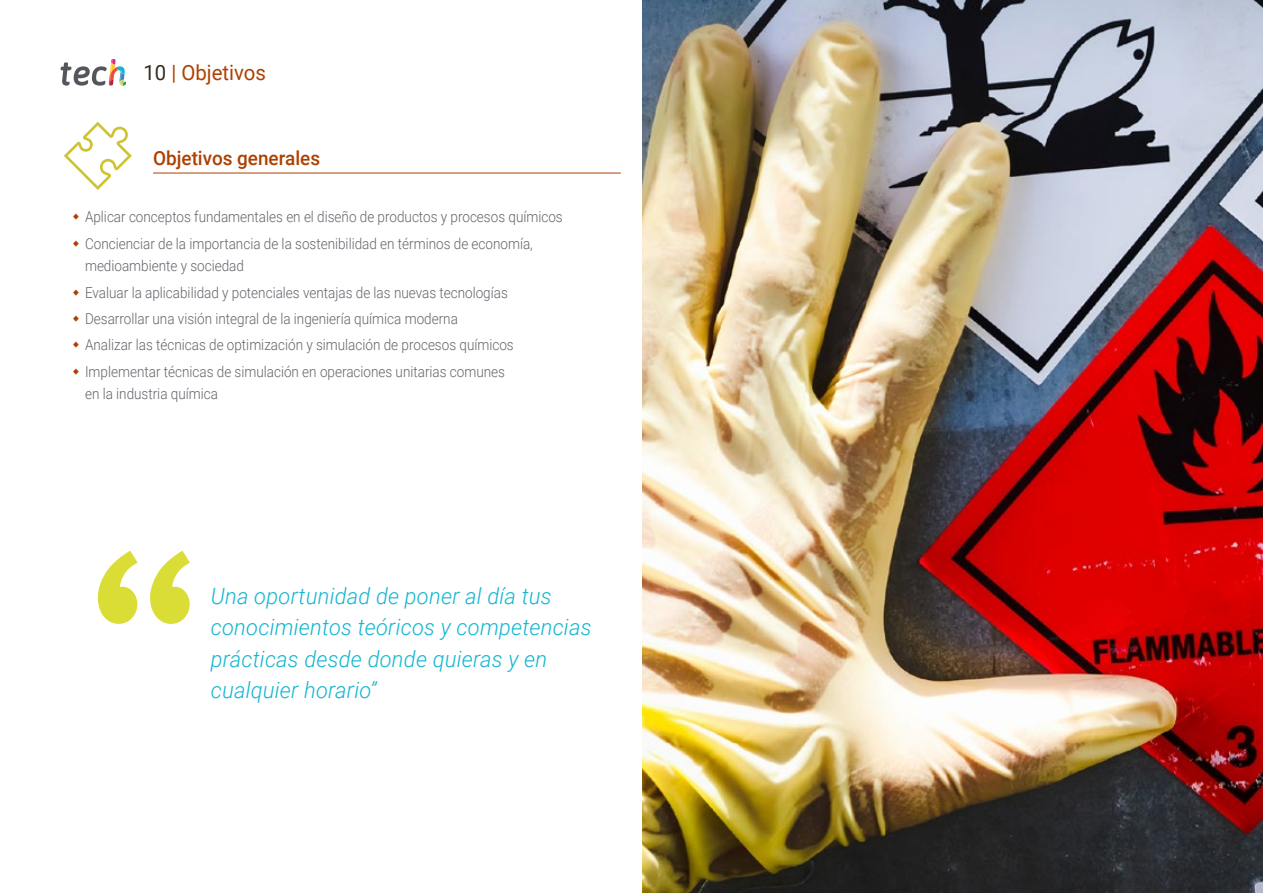
<style>
.page{position:relative;width:1263px;height:893px;background:#fff}
.page>*{position:absolute;margin:0;border:0;box-sizing:border-box;transform-origin:0 0}
.t1{font:italic 300 22.5px/31.5px "Roboto";letter-spacing:.01em;color:#11b6cf}
.t2{font:21px "Roboto";color:#ae4000}
.t3{font:500 19.5px "Roboto";color:#ae4000}
.t4{font:300 15px/26.2px "Roboto";color:#61646a;scale:.9 1}
.s1{color:#312e20}
</style>
<div class="page">
<hr style="left:153px;top:173px;width:468px;height:1px;background:#ae4000">
<svg style="left:64px;top:122px;width:68px;height:68px"></svg>
<svg style="left:61px;top:59px;width:65px;height:27px"></svg>
<img style="left:642px;top:0;width:621px;height:893px">
<svg style="left:98px;top:551px;width:92px;height:73px"></svg>
<h2 class="t2" style="left:144px;top:57px;width:124px"><span class="s1">10</span> | Objetivos</h2>
<h3 class="t3" style="left:153px;top:144px;width:169px">Objetivos generales</h3>
<p class="t4" style="left:85px;top:203px;width:532px">Aplicar conceptos fundamentales en el diseño de productos y procesos químicos<br>Concienciar de la importancia de la sostenibilidad en términos de economía,</p>
<p class="t4" style="left:85px;top:252px;width:478px">medioambiente y sociedad<br>Evaluar la aplicabilidad y potenciales ventajas de las nuevas tecnologías Desarrollar una visión integral de la ingeniería química moderna<br>Analizar las técnicas de optimización y simulación de procesos químicos Implementar técnicas de simulación en operaciones unitarias comunes</p>
<p class="t4" style="left:85px;top:380px;width:149px">en la industria química</p>
<h1 class="t1" style="left:211px;top:579px;width:382px">Una oportunidad de poner al día tus conocimientos teóricos y competencias prácticas desde donde quieras y en cualquier horario”</h1>
</div>
